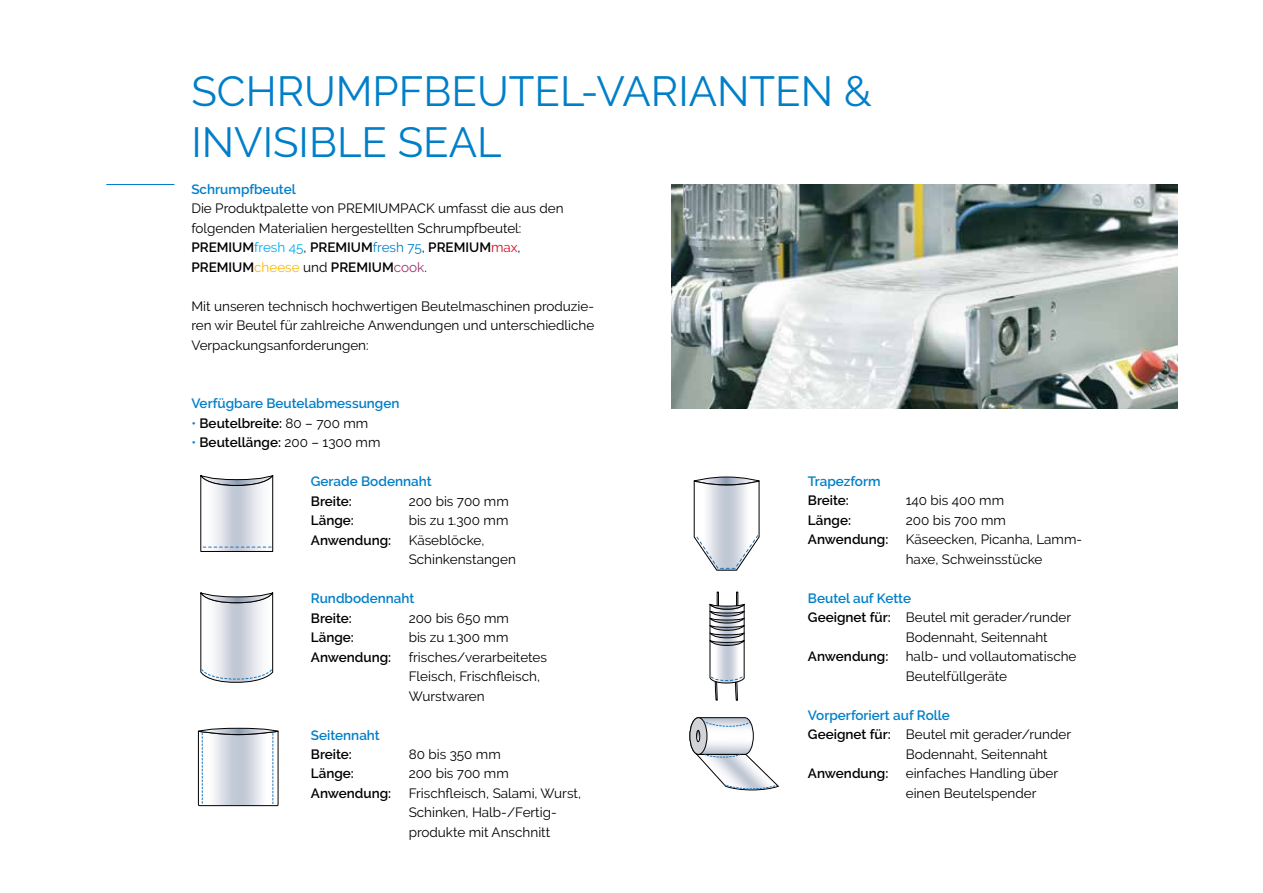
<style>
.page{position:relative;width:1263px;height:893px;background:#fff}
.page>*{position:absolute;margin:0;border:0;box-sizing:border-box;transform-origin:0 0}
.t1{font:42px/50.4px "Raleway";color:#007fc8}
.t2{font:13.5px/19.5px "Raleway";color:#000}
.t3{font:600 13.5px "Raleway";color:#000}
.t4{font:600 13.5px "Raleway";color:#007fc8}
.s1{font-weight:600}
.s2{color:#00ade9}
.s3{color:#007fc8}
.s4{color:#d70926}
.s5{color:#fbb800}
.s6{color:#9b336f}
.s7{font-weight:400;color:#007fc8}
.s8{font-weight:400}
</style>
<div class="page">
<img style="left:672px;top:185px;width:506px;height:223px">
<hr style="left:106px;top:184px;width:68px;height:1px;background:#007fc8">
<svg style="left:201px;top:475px;width:72px;height:77px"></svg>
<svg style="left:201px;top:592px;width:72px;height:90px"></svg>
<svg style="left:198px;top:728px;width:80px;height:78px"></svg>
<svg style="left:694px;top:477px;width:65px;height:93px"></svg>
<svg style="left:710px;top:592px;width:34px;height:108px"></svg>
<svg style="left:690px;top:717px;width:88px;height:73px"></svg>
<h1 class="t1" style="left:191px;top:66px;width:682px">SCHRUMPFBEUTEL-VARIANTEN &amp;<br>INVISIBLE SEAL</h1>
<p class="t4" style="left:191px;top:181px;width:106px">Schrumpfbeutel</p>
<p class="t2" style="left:191px;top:198px;width:374px">Die Produktpalette von PREMIUMPACK umfasst die aus den folgenden Materialien hergestellten Schrumpfbeutel:<br><span class="s1">PREMIUM</span><span class="s2">fresh 45</span>, <span class="s1">PREMIUM</span><span class="s3">fresh 75</span>, <span class="s1">PREMIUM</span><span class="s4">max</span>, <span class="s1">PREMIUM</span><span class="s5">cheese</span> und <span class="s1">PREMIUM</span><span class="s6">cook</span>.</p>
<p class="t2" style="left:191px;top:296px;width:405px;text-align:justify">Mit unseren technisch hochwertigen Beutelmaschinen produzie&shy;ren wir Beutel für zahlreiche Anwendungen und unterschiedliche Verpackungsanforderungen:</p>
<p class="t4" style="left:191px;top:395px;width:210px">Verfügbare Beutelabmessungen</p>
<p class="t3" style="left:191px;top:415px;width:178px"><span class="s7">•</span> Beutelbreite: <span class="s8">80 – 700 mm</span></p>
<p class="t3" style="left:191px;top:434px;width:191px"><span class="s7">•</span> Beutellänge: <span class="s8">200 – 1300 mm</span></p>
<p class="t4" style="left:311px;top:473px;width:122px">Gerade Bodennaht</p>
<p class="t3" style="left:311px;top:493px;width:42px">Breite:</p>
<p class="t2" style="left:409px;top:491px;width:102px">200 bis 700 mm</p>
<p class="t3" style="left:311px;top:512px;width:45px">Länge:</p>
<p class="t2" style="left:409px;top:510px;width:101px">bis zu 1.300 mm</p>
<p class="t3" style="left:311px;top:532px;width:82px">Anwendung:</p>
<p class="t2" style="left:409px;top:530px;width:109px">Käseblöcke,<br>Schinkenstangen</p>
<p class="t4" style="left:311px;top:590px;width:105px">Rundbodennaht</p>
<p class="t3" style="left:311px;top:610px;width:42px">Breite:</p>
<p class="t2" style="left:409px;top:608px;width:102px">200 bis 650 mm</p>
<p class="t3" style="left:311px;top:629px;width:45px">Länge:</p>
<p class="t2" style="left:409px;top:627px;width:101px">bis zu 1.300 mm</p>
<p class="t3" style="left:311px;top:649px;width:82px">Anwendung:</p>
<p class="t2" style="left:409px;top:647px;width:140px">frisches/verarbeitetes<br>Fleisch, Frischfleisch,<br>Wurstwaren</p>
<p class="t4" style="left:311px;top:727px;width:71px">Seitennaht</p>
<p class="t3" style="left:311px;top:746px;width:42px">Breite:</p>
<p class="t2" style="left:409px;top:744px;width:94px">80 bis 350 mm</p>
<p class="t3" style="left:311px;top:766px;width:45px">Länge:</p>
<p class="t2" style="left:409px;top:764px;width:102px">200 bis 700 mm</p>
<p class="t3" style="left:311px;top:785px;width:82px">Anwendung:</p>
<p class="t2" style="left:409px;top:783px;width:174px">Frischfleisch, Salami, Wurst,<br>Schinken, Halb-/Fertig&shy;produkte mit Anschnitt</p>
<p class="t4" style="left:808px;top:473px;width:74px">Trapezform</p>
<p class="t3" style="left:808px;top:493px;width:42px">Breite:</p>
<p class="t2" style="left:906px;top:491px;width:100px">140 bis 400 mm</p>
<p class="t3" style="left:808px;top:512px;width:45px">Länge:</p>
<p class="t2" style="left:906px;top:510px;width:102px">200 bis 700 mm</p>
<p class="t3" style="left:808px;top:532px;width:82px">Anwendung:</p>
<p class="t2" style="left:906px;top:530px;width:178px">Käseecken, Picanha, Lamm&shy;haxe, Schweinsstücke</p>
<p class="t4" style="left:808px;top:590px;width:105px">Beutel auf Kette</p>
<p class="t2" style="left:808px;top:608px;width:265px"><span class="s1">Geeignet für:</span> Beutel mit gerader/runder</p>
<p class="t2" style="left:906px;top:627px;width:144px">Bodennaht, Seitennaht</p>
<p class="t3" style="left:808px;top:649px;width:82px">Anwendung:</p>
<p class="t2" style="left:906px;top:647px;width:172px">halb- und vollautomatische<br>Beutelfüllgeräte</p>
<p class="t4" style="left:808px;top:707px;width:143px">Vorperforiert auf Rolle</p>
<p class="t2" style="left:808px;top:725px;width:265px"><span class="s1">Geeignet für:</span> Beutel mit gerader/runder</p>
<p class="t2" style="left:906px;top:744px;width:144px">Bodennaht, Seitennaht</p>
<p class="t3" style="left:808px;top:766px;width:82px">Anwendung:</p>
<p class="t2" style="left:906px;top:764px;width:154px">einfaches Handling über einen Beutelspender</p>
</div>
